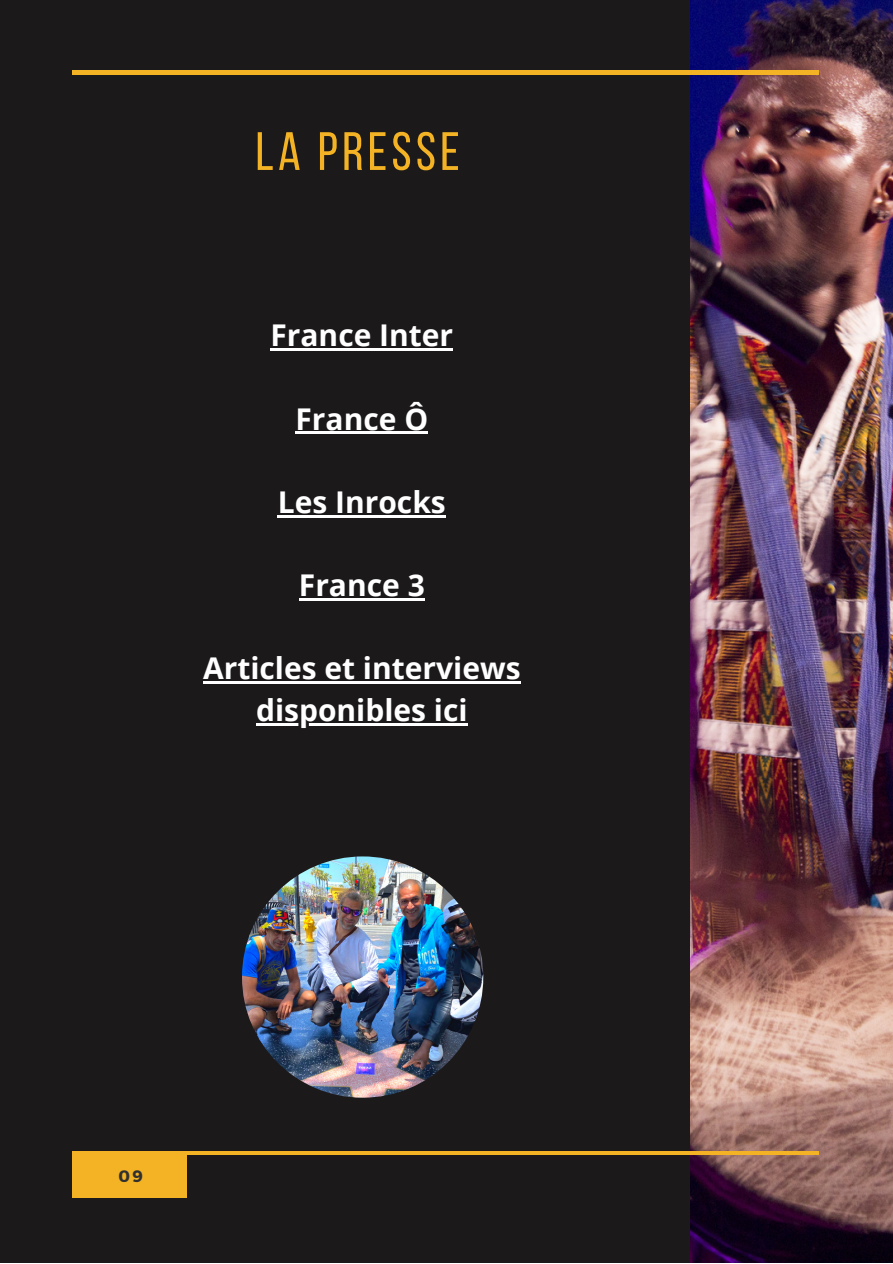
<style>
.page{position:relative;width:893px;height:1264px;background:#fff}
.page>*{position:absolute;margin:0;border:0;box-sizing:border-box;transform-origin:0 0}
.t1{font:53.85px "Bebas Neue";letter-spacing:.08em;color:#f4b324}
.t2{font:700 30px/41.5px "Open Sans";color:#fff;text-align:center}
.t3{font:700 16.5px "Montserrat";color:#303030}
</style>
<div class="page">
<div style="left:0;top:0;width:892px;height:1262px;background:#1c191a"></div>
<img style="left:690px;top:0;width:202px;height:1262px">
<hr style="left:72px;top:71px;width:747px;height:3px;background:#f4b324">
<hr style="left:72px;top:1151px;width:747px;height:3px;background:#f4b324">
<div style="left:72px;top:1151px;width:115px;height:46px;background:#f4b324"></div>
<img style="left:242px;top:856px;width:241px;height:241px;border-radius:50%">
<hr style="left:270px;top:348px;width:183px;height:3px;background:#fff">
<hr style="left:295px;top:432px;width:133px;height:2px;background:#fff">
<hr style="left:278px;top:515px;width:168px;height:2px;background:#fff">
<hr style="left:299px;top:598px;width:126px;height:2px;background:#fff">
<hr style="left:203px;top:681px;width:317px;height:2px;background:#fff">
<hr style="left:256px;top:723px;width:211px;height:2px;background:#fff">
<h1 class="t1" style="left:255px;top:129px;width:206px">LA PRESSE</h1>
<p class="t2" style="left:270px;top:314px;width:184px">France Inter</p>
<p class="t2" style="left:295px;top:397px;width:134px">France Ô</p>
<p class="t2" style="left:278px;top:480px;width:169px">Les Inrocks</p>
<p class="t2" style="left:299px;top:563px;width:127px">France 3</p>
<p class="t2" style="left:203px;top:646px;width:319px">Articles et interviews disponibles ici</p>
<p class="t3" style="left:119px;top:1165px;width:26px">09</p>
</div>
